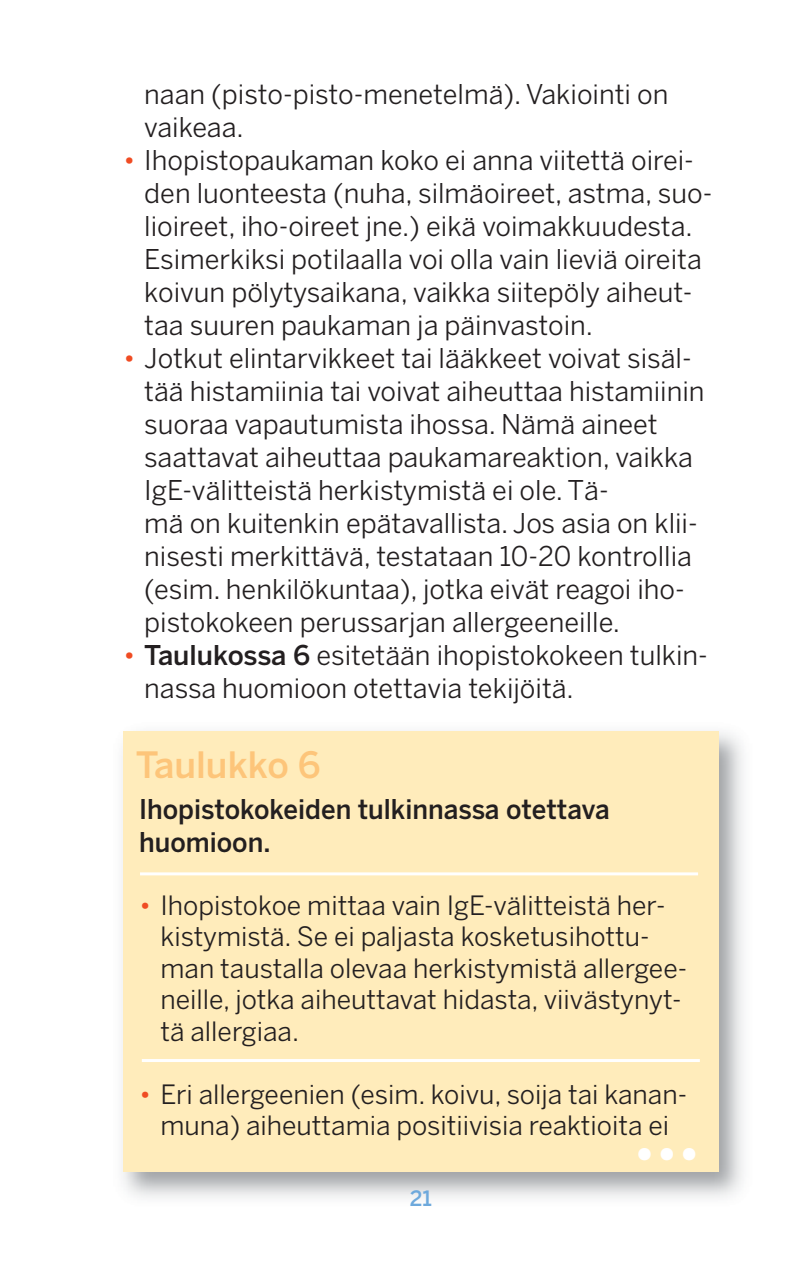
<style>
.page{position:relative;width:802px;height:1262px;background:#fff}
.page>*{position:absolute;margin:0;border:0;box-sizing:border-box;transform-origin:0 0}
.t1{font:500 48px "Benton Sans";color:#fff}
.t2{font:500 36px "Benton Sans";color:#fdc57a}
.t3{font:27px/33px "Benton Sans";color:#231f20}
.t4{font:500 27px/33px "Benton Sans";color:#231f20;scale:.96 1}
.t5{font:26.4px/31.5px "Benton Sans";color:#231f20}
.t6{font:500 21px "Benton Sans";color:#6ea9dc}
.s1{color:#f04c23}
.s2{font-weight:500}
</style>
<div class="page">
<img style="left:122px;top:731px;width:621px;height:467px">
<div style="left:123px;top:731px;width:595px;height:440px;background:#ffecbb"></div>
<hr style="left:140px;top:872px;width:557px;height:3px;background:#fff">
<hr style="left:142px;top:1058px;width:557px;height:3px;background:#fff">
<p class="t3" style="left:144px;top:80px;width:525px">naan (pisto-pisto-menetelmä). Vakiointi on vaikeaa.</p>
<p class="t3" style="left:144px;top:146px;width:569px;text-indent:-21px"><span class="s1">•</span> Ihopistopaukaman koko ei anna viitettä oirei&shy;den luonteesta (nuha, silmäoireet, astma, suo&shy;lioireet, iho-oireet jne.) eikä voimakkuudesta.<br>Esimerkiksi potilaalla voi olla vain lieviä oireita koivun pölytysaikana, vaikka siitepöly aiheut&shy;taa suuren paukaman ja päinvastoin.</p>
<p class="t3" style="left:144px;top:344px;width:561px;text-indent:-21px"><span class="s1">•</span> Jotkut elintarvikkeet tai lääkkeet voivat sisäl&shy;tää histamiinia tai voivat aiheuttaa histamiinin suoraa vapautumista ihossa. Nämä aineet saattavat aiheuttaa paukamareaktion, vaikka IgE-välitteistä herkistymistä ei ole. Tä-<br>mä on kuitenkin epätavallista. Jos asia on klii&shy;nisesti merkittävä, testataan 10-20 kontrollia (esim. henkilökuntaa), jotka eivät reagoi iho - pistokokeen perussarjan allergeeneille.</p>
<p class="t3" style="left:144px;top:641px;width:565px;text-indent:-21px"><span class="s1">•</span> <span class="s2">Taulukossa 6</span> esitetään ihopistokokeen tulkin&shy;nassa huomioon otettavia tekijöitä.</p>
<h2 class="t2" style="left:136px;top:751px;width:186px">Taulukko 6</h2>
<p class="t4" style="left:139px;top:794px;width:491px">Ihopistokokeiden tulkinnassa otettava huomioon.</p>
<p class="t5" style="left:160px;top:891px;width:528px;text-indent:-21px"><span class="s1">•</span> Ihopistokoe mittaa vain IgE-välitteistä her&shy;kistymistä. Se ei paljasta kosketusihottu&shy;man taustalla olevaa herkistymistä allergee&shy;neille, jotka aiheuttavat hidasta, viivästynyt&shy;tä allergiaa.</p>
<p class="t5" style="left:139px;top:1080px;width:549px;text-align:center"><span class="s1">•</span> Eri allergeenien (esim. koivu, soija tai kanan&shy;muna) aiheuttamia positiivisia reaktioita ei</p>
<h1 class="t1" style="left:633px;top:1134px;width:68px">•••</h1>
<p class="t6" style="left:410px;top:1190px;width:24px">21</p>
</div>
